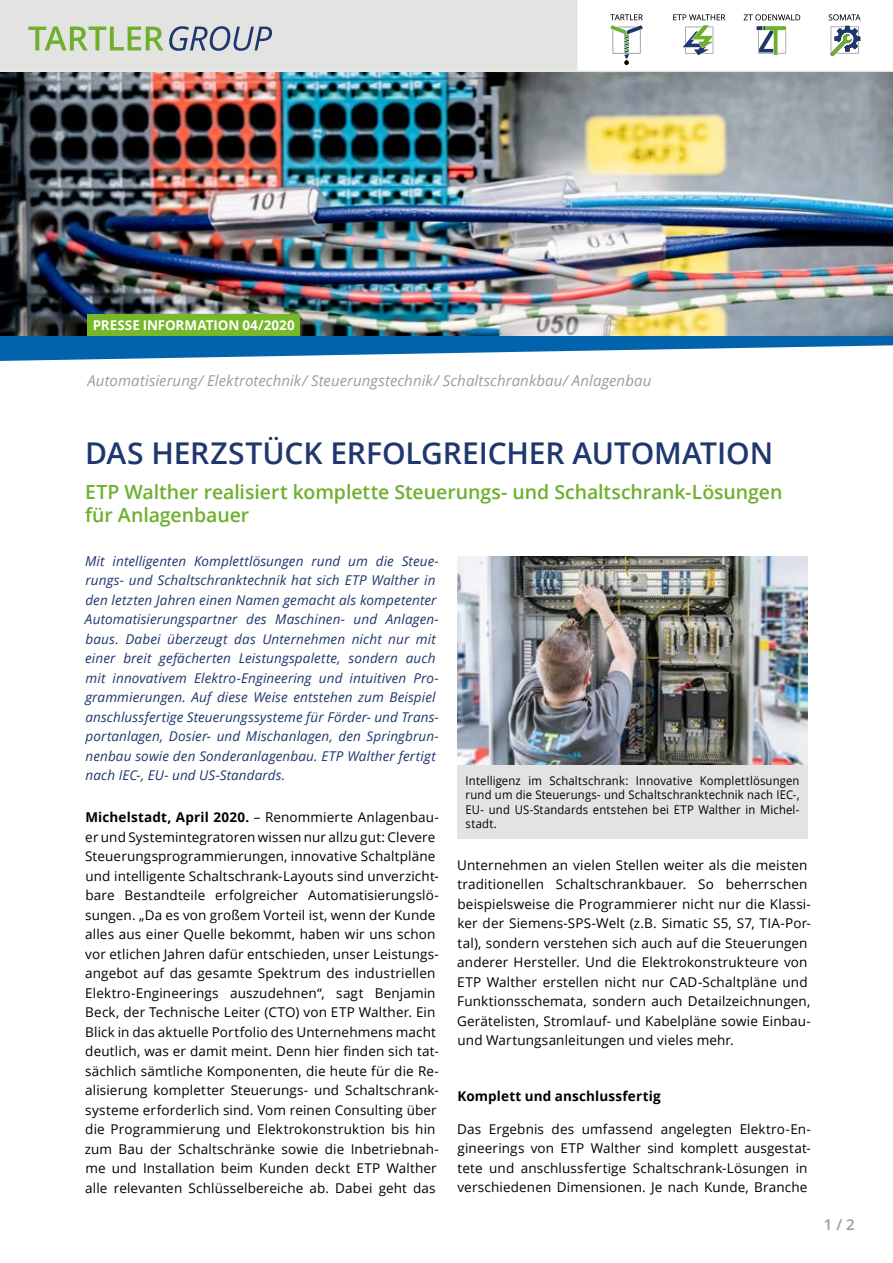
<style>
.page{position:relative;width:893px;height:1263px;background:#fff}
.page>*{position:absolute;margin:0;border:0;box-sizing:border-box;transform-origin:0 0}
.t1{font:600 30px "Open Sans";letter-spacing:-.005em;color:#1e376e}
.t2{font:600 19.5px/22.5px "Open Sans";letter-spacing:-.005em;color:#6eaf2d}
.t3{font:italic 15px "Open Sans";letter-spacing:.005em;color:#9d9d9c}
.t4{font:600 15px "Open Sans";color:#9d9d9c}
.t5{font:13.5px/19.5px "Open Sans";letter-spacing:.01em;color:#000}
.t6{font:italic 13.5px/19.5px "Open Sans";letter-spacing:.01em;color:#1e376e}
.t7{font:700 13.5px "Open Sans";letter-spacing:.015em;color:#000}
.t8{font:700 13.5px "Open Sans";letter-spacing:-.005em;color:#fff}
.t9{font:12px/14.2px "Open Sans";letter-spacing:.015em;color:#000;text-align:justify;scale:.94 1}
.s1{font-weight:700}
</style>
<div class="page">
<svg style="left:0;top:336px;width:893px;height:25px"></svg>
<img style="left:0;top:72px;width:893px;height:264px">
<div style="left:87px;top:315px;width:213px;height:21px;background:#76b82a"></div>
<img style="left:457px;top:556px;width:351px;height:209px">
<div style="left:457px;top:765px;width:351px;height:73px;background:#e3e3e3"></div>
<div style="left:0;top:0;width:577px;height:71px;background:#e3e3e2"></div>
<svg style="left:673px;top:14px;width:52px;height:41px"></svg>
<svg style="left:829px;top:14px;width:32px;height:6px"></svg>
<svg style="left:830px;top:26px;width:30px;height:29px"></svg>
<svg style="left:610px;top:14px;width:33px;height:51px"></svg>
<svg style="left:744px;top:14px;width:56px;height:6px"></svg>
<svg style="left:756px;top:26px;width:30px;height:29px"></svg>
<hr style="left:0;top:71px;width:893px;height:1px;background:#e3e3e2">
<p class="t8" style="left:93px;top:316px;width:203px">PRESSE INFORMATION 04/2020</p>
<p class="t3" style="left:87px;top:370px;width:565px">Automatisierung/ Elektrotechnik/ Steuerungstechnik/ Schaltschrankbau/ Anlagenbau</p>
<h1 class="t1" style="left:85px;top:433px;width:690px">DAS HERZSTÜCK ERFOLGREICHER AUTOMATION</h1>
<h2 class="t2" style="left:85px;top:481px;width:699px">ETP Walther realisiert komplette Steuerungs- und Schaltschrank-Lösungen für Anlagenbauer</h2>
<p class="t6" style="left:85px;top:551px;width:355px">Mit intelligenten Komplettlösungen rund um die Steue&shy;rungs- und Schaltschranktechnik hat sich ETP Walther in den letzten Jahren einen Namen gemacht als kompetenter Automatisierungspartner des Maschinen- und Anlagen&shy;baus. Dabei überzeugt das Unternehmen nicht nur mit einer breit gefächerten Leistungspalette, sondern auch mit innovativem Elektro-Engineering und intuitiven Pro&shy;grammierungen. Auf diese Weise entstehen zum Beispiel anschlussfertige Steuerungssysteme für Förder- und Trans&shy;portanlagen, Dosier- und Mischanlagen, den Springbrun&shy;nenbau sowie den Sonderanlagenbau. ETP Walther fertigt nach IEC-, EU- und US-Standards.</p>
<p class="t5" style="left:85px;top:807px;width:356px"><span class="s1">Michelstadt, April 2020.</span> – Renommierte Anlagenbau&shy;er und Systemintegratoren wissen nur allzu gut: Clevere Steuerungsprogrammierungen, innovative Schaltpläne und intelligente Schaltschrank-Layouts sind unverzicht&shy;bare Bestandteile erfolgreicher Automatisierungslö&shy;sungen. „Da es von großem Vorteil ist, wenn der Kunde alles aus einer Quelle bekommt, haben wir uns schon vor etlichen Jahren dafür entschieden, unser Leistungs&shy;angebot auf das gesamte Spektrum des industriellen Elektro-Engineerings auszudehnen“, sagt Benjamin Beck, der Technische Leiter (CTO) von ETP Walther. Ein Blick in das aktuelle Portfolio des Unternehmens macht deutlich, was er damit meint. Denn hier finden sich tat&shy;sächlich sämtliche Komponenten, die heute für die Re&shy;alisierung kompletter Steuerungs- und Schaltschrank&shy;systeme erforderlich sind. Vom reinen Consulting über die Programmierung und Elektrokonstruktion bis hin zum Bau der Schaltschränke sowie die Inbetriebnah&shy;me und Installation beim Kunden deckt ETP Walther alle relevanten Schlüsselbereiche ab. Dabei geht das</p>
<p class="t9" style="left:466px;top:773px;width:357px">Intelligenz im Schaltschrank: Innovative Komplettlösungen rund um die Steuerungs- und Schaltschranktechnik nach IEC-, EU- und US-Standards entstehen bei ETP Walther in Michel&shy;stadt.</p>
<p class="t5" style="left:457px;top:855px;width:355px">Unternehmen an vielen Stellen weiter als die meisten traditionellen Schaltschrankbauer. So beherrschen beispielsweise die Programmierer nicht nur die Klassi&shy;ker der Siemens-SPS-Welt (z.B. Simatic S5, S7, TIA-Por&shy;tal), sondern verstehen sich auch auf die Steuerungen anderer Hersteller. Und die Elektrokonstrukteure von ETP Walther erstellen nicht nur CAD-Schaltpläne und Funktionsschemata, sondern auch Detailzeichnungen, Gerätelisten, Stromlauf- und Kabelpläne sowie Einbau&shy;und Wartungsanleitungen und vieles mehr.</p>
<p class="t7" style="left:457px;top:1087px;width:205px">Komplett und anschlussfertig</p>
<p class="t5" style="left:457px;top:1119px;width:355px">Das Ergebnis des umfassend angelegten Elektro-En&shy;gineerings von ETP Walther sind komplett ausgestat&shy;tete und anschlussfertige Schaltschrank-Lösungen in verschiedenen Dimensionen. Je nach Kunde, Branche</p>
<p class="t4" style="left:824px;top:1214px;width:32px">1 / 2</p>
</div>
